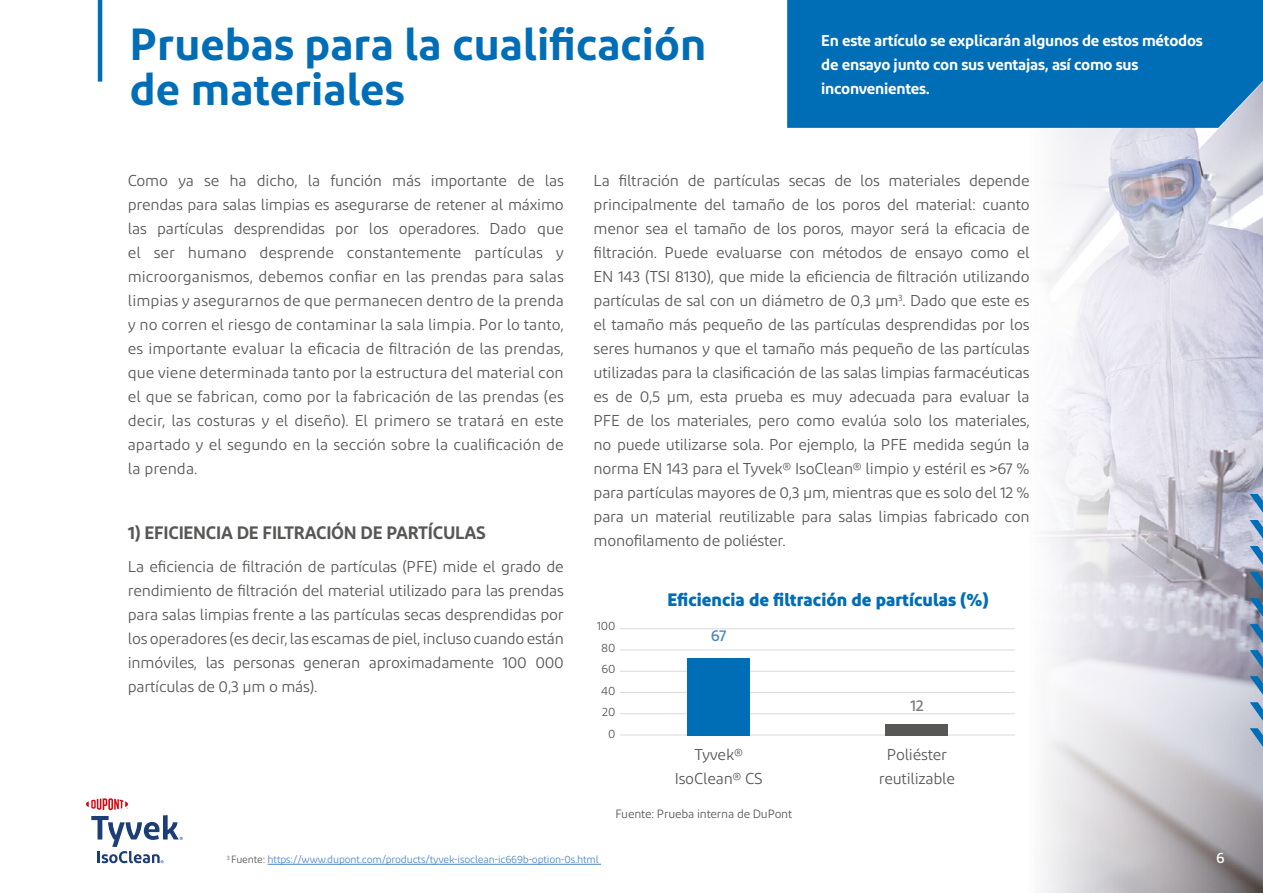
<style>
.page{position:relative;width:1263px;height:893px;background:#fff}
.page>*{position:absolute;margin:0;border:0;box-sizing:border-box;transform-origin:0 0}
.t1{font:600 45px/45px "Diodrum";color:#006eb7}
.t2{font:700 18px "Diodrum";color:#006eb7}
.t3{font:600 18px "Diodrum";letter-spacing:-.015em;color:#575756}
.t4{font:15.75px/24px "Diodrum";letter-spacing:-.015em;color:#575756;text-align:justify}
.t5{font:600 15.75px/24px "Diodrum";letter-spacing:-.015em;color:#fff}
.t6{font:500 15.75px "Diodrum";color:#4d87c6}
.t7{font:500 15.75px "Diodrum";color:#7e7e7d}
.t8{font:500 15px "Diodrum";color:#fff}
.t9{font:12px/21.6px "Diodrum";letter-spacing:-.015em;color:#575756;text-align:center}
.t10{font:10.5px "Diodrum";letter-spacing:-.015em;color:#4d87c6}
.s1{color:#575756}
</style>
<div class="page">
<img style="left:1043px;top:128px;width:220px;height:765px">
<hr style="left:98px;top:0;width:4px;height:82px;background:#006eb7">
<div style="left:787px;top:0;width:476px;height:128px;background:#006eb7"></div>
<hr style="left:268px;top:864px;width:333px;height:1px;background:#4d87c6">
<hr style="left:620px;top:628px;width:395px;height:1px;background:#575756">
<hr style="left:620px;top:650px;width:395px;height:1px;background:#575756">
<hr style="left:620px;top:671px;width:395px;height:1px;background:#575756">
<hr style="left:620px;top:692px;width:395px;height:1px;background:#575756">
<hr style="left:620px;top:735px;width:395px;height:1px;background:#575756">
<hr style="left:620px;top:713px;width:395px;height:1px;background:#575756">
<div style="left:688px;top:658px;width:62px;height:77px;background:#006eb7"></div>
<div style="left:886px;top:724px;width:62px;height:11px;background:#575756"></div>
<svg style="left:1250px;top:494px;width:13px;height:260px"></svg>
<svg style="left:86px;top:798px;width:97px;height:65px"></svg>
<h1 class="t1" style="left:130px;top:20px;width:578px">Pruebas para la cualificación de materiales</h1>
<p class="t5" style="left:821px;top:28px;width:383px">En este artículo se explicarán algunos de estos métodos de ensayo junto con sus ventajas, así como sus inconvenientes.</p>
<p class="t4" style="left:128px;top:168px;width:438px">Como ya se ha dicho, la función más importante de las prendas para salas limpias es asegurarse de retener al máximo las partículas desprendidas por los operadores. Dado que el ser humano desprende constantemente partículas y microorganismos, debemos confiar en las prendas para salas limpias y asegurarnos de que permanecen dentro de la prenda y no corren el riesgo de contaminar la sala limpia. Por lo tanto, es importante evaluar la eficacia de filtración de las prendas, que viene determinada tanto por la estructura del material con el que se fabrican, como por la fabricación de las prendas (es decir, las costuras y el diseño). El primero se tratará en este apartado y el segundo en la sección sobre la cualificación de la prenda.</p>
<p class="t3" style="left:128px;top:521px;width:360px">1) EFICIENCIA DE FILTRACIÓN DE PARTÍCULAS</p>
<p class="t4" style="left:128px;top:554px;width:438px">La eficiencia de filtración de partículas (PFE) mide el grado de rendimiento de filtración del material utilizado para las prendas para salas limpias frente a las partículas secas desprendidas por los operadores (es decir, las escamas de piel, incluso cuando están inmóviles, las personas generan aproximadamente 100 000 partículas de 0,3 µm o más).</p>
<p class="t4" style="left:594px;top:168px;width:438px">La filtración de partículas secas de los materiales depende principalmente del tamaño de los poros del material: cuanto menor sea el tamaño de los poros, mayor será la eficacia de filtración. Puede evaluarse con métodos de ensayo como el EN 143 (TSI 8130), que mide la eficiencia de filtración utilizando partículas de sal con un diámetro de 0,3 µm<sup>3</sup>. Dado que este es el tamaño más pequeño de las partículas desprendidas por los seres humanos y que el tamaño más pequeño de las partículas utilizadas para la clasificación de las salas limpias farmacéuticas es de 0,5 µm, esta prueba es muy adecuada para evaluar la PFE de los materiales, pero como evalúa solo los materiales, no puede utilizarse sola. Por ejemplo, la PFE medida según la norma EN 143 para el Tyvek® IsoClean® limpio y estéril es &gt;67 % para partículas mayores de 0,3 µm, mientras que es solo del 12 % para un material reutilizable para salas limpias fabricado con monofilamento de poliéster.</p>
<p class="t9" style="left:597px;top:615px;width:20px">100<br>80</p>
<p class="t9" style="left:601px;top:658px;width:16px">60</p>
<p class="t9" style="left:601px;top:679px;width:16px">40</p>
<p class="t9" style="left:602px;top:701px;width:15px">20</p>
<p class="t9" style="left:608px;top:722px;width:9px">0</p>
<p class="t2" style="left:667px;top:587px;width:323px">Eficiencia de filtración de partículas (%)</p>
<p class="t6" style="left:711px;top:626px;width:17px">67</p>
<p class="t4" style="left:675px;top:742px;width:89px;text-align:center">Tyvek®<br>IsoClean® CS</p>
<p class="t7" style="left:910px;top:696px;width:15px">12</p>
<p class="t4" style="left:879px;top:742px;width:78px;text-align:center">Poliéster reutilizable</p>
<p class="t9" style="left:615px;top:803px;width:178px">Fuente: Prueba interna de DuPont</p>
<p class="t10" style="left:227px;top:853px;width:373px"><sup>3</sup> <span class="s1">Fuente:</span> https://www.dupont.com/products/tyvek-isoclean-ic669b-option-0s.html</p>
<p class="t8" style="left:1216px;top:849px;width:10px">6</p>
</div>
